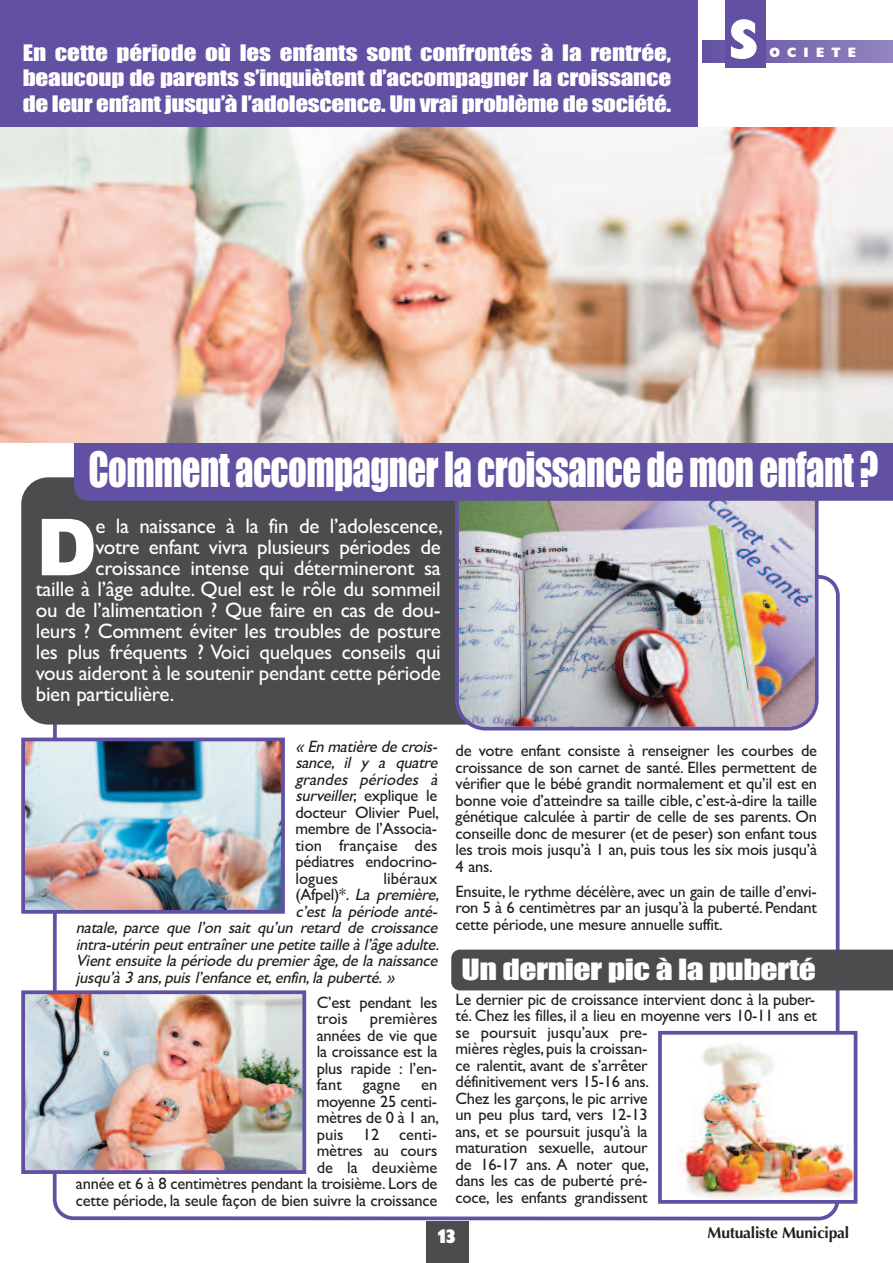
<style>
.page{position:relative;width:893px;height:1263px;background:#fff}
.page>*{position:absolute;margin:0;border:0;box-sizing:border-box;transform-origin:0 0}
.t1{font:900 78.75px "Arial";color:#fff}
.t2{font:55.95px "Gill Sans Extra Bold Display";color:#fff;scale:.96 1}
.t3{font:45px "Impact";letter-spacing:-.015em;color:#fff;scale:.82 1}
.t4{font:27px "Impact";letter-spacing:-.015em;color:#fff;scale:1.25 1}
.t5{font:21px "Gill Sans";letter-spacing:-.015em;color:#fff}
.t6{font:21px/25.5px "Impact";letter-spacing:-.015em;color:#fff;text-align:justify;scale:1.2 1}
.t7{font:19.5px "Gill Sans Extra Bold Display";color:#fff}
.t8{font:16.5px/16.5px "Gill Sans";letter-spacing:-.015em;color:#231f20}
.t9{font:italic 16.5px "Gill Sans";letter-spacing:-.015em;color:#231f20}
.t10{font:16.5px "Gill Sans";letter-spacing:.005em;color:#231f20}
.t11{font:700 15.75px "Optima";letter-spacing:-.015em;color:#231f20}
.t12{font:13.5px "Gill Sans Extra Bold Display";letter-spacing:.54em;color:#fff}
.s1{font-style:italic}
.s2{font-style:normal}
</style>
<div class="page">
<svg style="left:53px;top:575px;width:787px;height:645px"></svg>
<div style="left:451px;top:950px;width:442px;height:40px;background:#4b4c4d"></div>
<div style="left:426px;top:1221px;width:43px;height:42px;background:#4b4c4d"></div>
<svg style="left:703px;top:41px;width:190px;height:21px;background:#7e6fb2"></svg>
<div style="left:725px;top:0;width:40px;height:67px;background:#6251a2"></div>
<img style="left:26px;top:995px;width:275px;height:174px">
<div style="left:21px;top:990px;width:285px;height:184px;border:4px solid #6251a2"></div>
<img style="left:663px;top:1036px;width:189px;height:163px">
<div style="left:658px;top:1031px;width:199px;height:173px;border:4px solid #6251a2"></div>
<img style="left:26px;top:743px;width:254px;height:166px">
<div style="left:21px;top:738px;width:264px;height:176px;border:4px solid #6251a2"></div>
<div style="left:21px;top:477px;width:477px;height:248px;background:#4b4c4d;border-radius:27px"></div>
<div style="left:0;top:0;width:698px;height:128px;background:#6251a2"></div>
<img style="left:455px;top:501px;width:364px;height:229px">
<div style="left:74px;top:442px;width:819px;height:59px;background:#6251a2"></div>
<img style="left:0;top:128px;width:893px;height:314px">
<p class="t6" style="left:23px;top:41px;width:542px">En cette période où les enfants sont confrontés à la rentrée, beaucoup de parents s’inquiètent d’accompagner la croissance de leur enfant jusqu’à l’adolescence. Un vrai problème de société.</p>
<h2 class="t2" style="left:729px;top:20px;width:31px">S</h2>
<p class="t12" style="left:769px;top:47px;width:88px">OCIETE</p>
<h3 class="t3" style="left:89px;top:445px;width:965px">Comment accompagner la croissance de mon enfant ?</h3>
<h1 class="t1" style="left:36px;top:502px;width:63px">D</h1>
<p class="t5" style="left:95px;top:514px;width:349px">e la naissance à la fin de l’adolescence,</p>
<p class="t5" style="left:95px;top:535px;width:347px">votre enfant vivra plusieurs périodes de</p>
<p class="t5" style="left:95px;top:556px;width:347px">croissance intense qui détermineront sa</p>
<p class="t5" style="left:36px;top:577px;width:406px">taille à l’âge adulte. Quel est le rôle du sommeil</p>
<p class="t5" style="left:36px;top:598px;width:406px">ou de l’alimentation ? Que faire en cas de dou-</p>
<p class="t5" style="left:36px;top:619px;width:406px">leurs ? Comment éviter les troubles de posture</p>
<p class="t5" style="left:36px;top:640px;width:406px">les plus fréquents ? Voici quelques conseils qui</p>
<p class="t5" style="left:36px;top:661px;width:406px">vous aideront à le soutenir pendant cette période</p>
<p class="t5" style="left:36px;top:682px;width:140px">bien particulière.</p>
<p class="t8" style="left:295px;top:738px;width:148px"><span class="s1">« En matière de crois&shy;sance, il y a quatre grandes périodes à surveiller,</span> explique le docteur Olivier Puel, membre de l’Associa&shy;tion française des pédiatres endocrino&shy;logues</p>
<p class="t10" style="left:383px;top:868px;width:56px">libéraux</p>
<p class="t9" style="left:295px;top:885px;width:149px"><span class="s2">(Afpel)*.</span> La première,</p>
<p class="t9" style="left:295px;top:901px;width:147px">c’est la période anté-</p>
<p class="t9" style="left:76px;top:918px;width:367px">natale, parce que l’on sait qu’un retard de croissance</p>
<p class="t9" style="left:76px;top:934px;width:369px">intra-utérin peut entraîner une petite taille à l’âge adulte.</p>
<p class="t9" style="left:76px;top:951px;width:367px">Vient ensuite la période du premier âge, de la naissance</p>
<p class="t9" style="left:76px;top:967px;width:324px">jusqu’à 3 ans, puis l’enfance et, enfin, la puberté. »</p>
<p class="t8" style="left:317px;top:994px;width:122px">C’est pendant les trois</p>
<p class="t8" style="left:317px;top:1010px;width:122px;text-align:justify;text-indent:53px">premières années de vie que la croissance est la plus rapide : l’en&shy;fant</p>
<p class="t8" style="left:76px;top:1076px;width:365px;text-align:right">en<br>moyenne 25 centi-<br>mètres de 0 à 1 an,<br>puis 12 centi-<br>mètres au cours<br>de la deuxième<br>année et 6 à 8 centimètres pendant la troisième. Lors de cette période, la seule façon de bien suivre la croissance</p>
<p class="t8" style="left:363px;top:1076px;width:39px">gagne</p>
<p class="t8" style="left:456px;top:742px;width:363px;text-align:justify">de votre enfant consiste à renseigner les courbes de croissance de son carnet de santé. Elles permettent de vérifier que le bébé grandit normalement et qu’il est en bonne voie d’atteindre sa taille cible, c’est-à-dire la taille génétique calculée à partir de celle de ses parents. On conseille donc de mesurer (et de peser) son enfant tous les trois mois jusqu’à 1 an, puis tous les six mois jusqu’à 4 ans.</p>
<p class="t8" style="left:456px;top:883px;width:363px;text-align:justify">Ensuite, le rythme décélère, avec un gain de taille d’envi&shy;ron 5 à 6 centimètres par an jusqu’à la puberté. Pendant cette période, une mesure annuelle suffit.</p>
<h3 class="t4" style="left:461px;top:955px;width:285px">Un dernier pic à la puberté</h3>
<p class="t8" style="left:455px;top:991px;width:363px">Le dernier pic de croissance intervient donc à la puber&shy;té. Chez les filles, il a lieu en moyenne vers 10-11 ans et se poursuit jusqu’aux pre-<br>mières règles, puis la croissan-<br>ce ralentit, avant de s’arrêter<br>définitivement vers 15-16 ans.<br>Chez les garçons, le pic arrive<br>un peu plus tard, vers 12-13<br>ans, et se poursuit jusqu’à la<br>maturation sexuelle, autour<br>de 16-17 ans. A noter que,<br>dans les cas de puberté pré-<br>coce, les enfants grandissent</p>
<p class="t7" style="left:437px;top:1229px;width:20px">13</p>
<p class="t11" style="left:708px;top:1224px;width:143px">Mutualiste Municipal</p>
</div>
